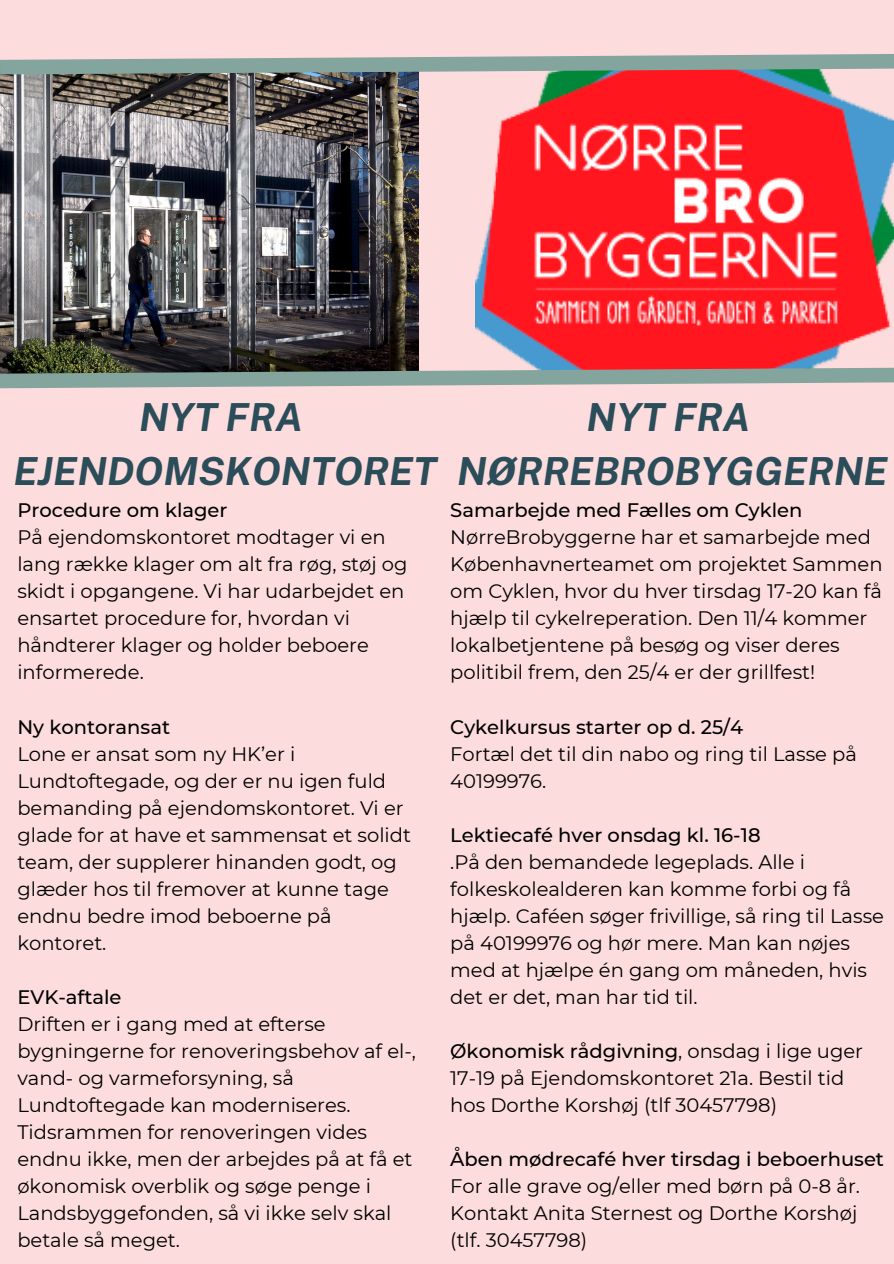
<style>
.page{position:relative;width:894px;height:1264px;background:#fff}
.page>*{position:absolute;margin:0;border:0;box-sizing:border-box;transform-origin:0 0}
.t1{font:italic 700 38.55px/54px "Public Sans";color:#2b4c59;text-align:center}
.t2{font:19.5px/27px "Montserrat";color:#000}
.t3{font:500 19.5px "Montserrat";color:#000}
.s1{font-weight:500}
</style>
<div class="page">
<div style="left:0;top:0;width:893px;height:1263px;background:#fcdcdc"></div>
<img style="left:0;top:82px;width:418px;height:278px">
<img style="left:475px;top:82px;width:418px;height:278px">
<svg style="left:0;top:360px;width:893px;height:29px"></svg>
<svg style="left:0;top:54px;width:893px;height:28px"></svg>
<h1 class="t1" style="left:13px;top:389px;width:425px">NYT FRA<br>EJENDOMSKONTORET</h1>
<h1 class="t1" style="left:457px;top:389px;width:432px">NYT FRA<br>NØRREBROBYGGERNE</h1>
<p class="t3" style="left:17px;top:498px;width:212px">Procedure om klager</p>
<p class="t2" style="left:17px;top:524px;width:391px">På ejendomskontoret modtager vi en lang række klager om alt fra røg, støj og skidt i opgangene. Vi har udarbejdet en ensartet procedure for, hvordan vi håndterer klager og holder beboere informerede.</p>
<p class="t3" style="left:17px;top:714px;width:154px">Ny kontoransat</p>
<p class="t2" style="left:17px;top:740px;width:395px">Lone er ansat som ny HK’er i<br>Lundtoftegade, og der er nu igen fuld bemanding på ejendomskontoret. Vi er glade for at have et sammensat et solidt team, der supplerer hinanden godt, og glæder hos til fremover at kunne tage endnu bedre imod beboerne på kontoret.</p>
<p class="t3" style="left:17px;top:985px;width:106px">EVK-aftale</p>
<p class="t2" style="left:17px;top:1010px;width:400px">Driften er i gang med at efterse bygningerne for renoveringsbehov af el-, vand- og varmeforsyning, så Lundtoftegade kan moderniseres.<br>Tidsrammen for renoveringen vides endnu ikke, men der arbejdes på at få et økonomisk overblik og søge penge i Landsbyggefonden, så vi ikke selv skal betale så meget.</p>
<p class="t3" style="left:450px;top:498px;width:353px">Samarbejde med Fælles om Cyklen</p>
<p class="t2" style="left:450px;top:524px;width:434px">NørreBrobyggerne har et samarbejde med Københavnerteamet om projektet Sammen om Cyklen, hvor du hver tirsdag 17-20 kan få hjælp til cykelreperation. Den 11/4 kommer lokalbetjentene på besøg og viser deres politibil frem, den 25/4 er der grillfest!</p>
<p class="t3" style="left:450px;top:714px;width:294px">Cykelkursus starter op d. 25/4</p>
<p class="t2" style="left:450px;top:740px;width:408px">Fortæl det til din nabo og ring til Lasse på<br>40199976.</p>
<p class="t3" style="left:450px;top:822px;width:312px">Lektiecafé hver onsdag kl. 16-18</p>
<p class="t2" style="left:450px;top:848px;width:435px">.På den bemandede legeplads. Alle i folkeskolealderen kan komme forbi og få hjælp. Caféen søger frivillige, så ring til Lasse på 40199976 og hør mere. Man kan nøjes med at hjælpe én gang om måneden, hvis det er det, man har tid til.</p>
<p class="t2" style="left:450px;top:1037px;width:414px"><span class="s1">Økonomisk rådgivning</span>, onsdag i lige uger<br>17-19 på Ejendomskontoret 21a. Bestil tid hos Dorthe Korshøj (tlf 30457798)</p>
<p class="t3" style="left:450px;top:1147px;width:435px">Åben mødrecafé hver tirsdag i beboerhuset</p>
<p class="t2" style="left:450px;top:1172px;width:411px">For alle grave og/eller med børn på 0-8 år.<br>Kontakt Anita Sternest og Dorthe Korshøj (tlf. 30457798)</p>
</div>
